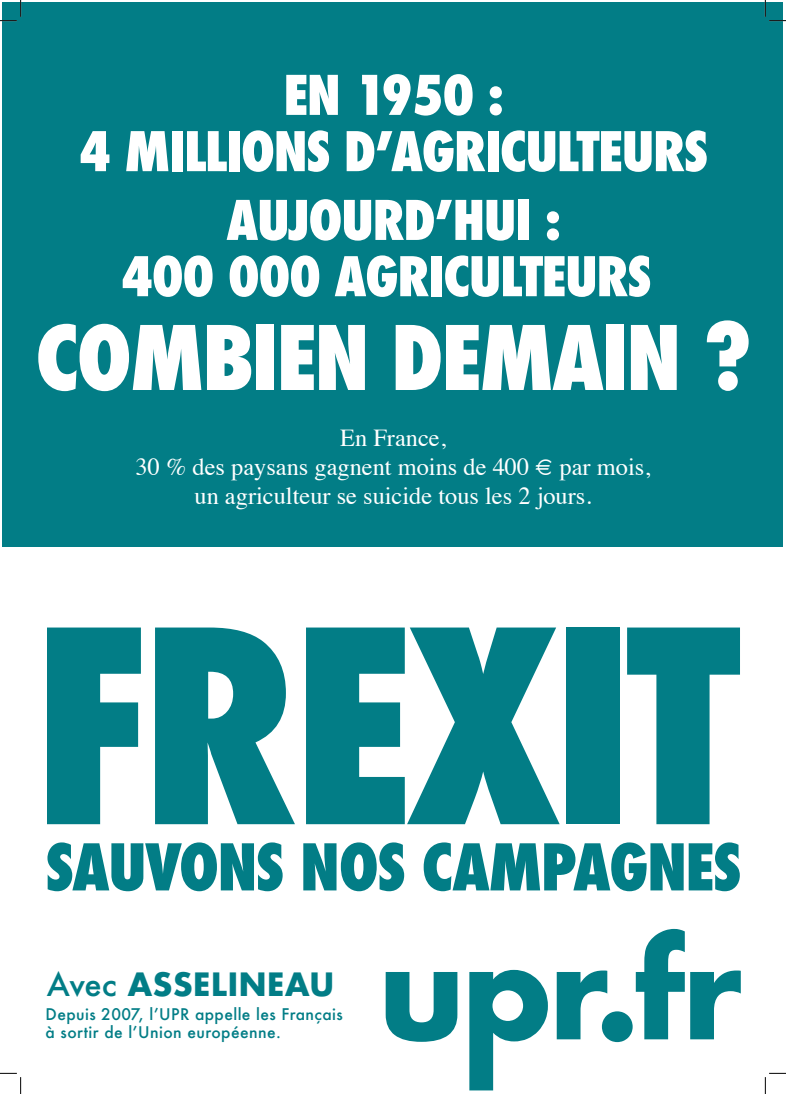
<style>
.page{position:relative;width:786px;height:1094px;background:#fff}
.page>*{position:absolute;margin:0;border:0;box-sizing:border-box;transform-origin:0 0}
.t1{font:800 condensed 260.75px "Futura";letter-spacing:-.025em;color:#027d86}
.t2{font:800 condensed 86.25px "Futura";letter-spacing:-.025em;color:#fff}
.t3{font:800 condensed 62.5px "Futura";letter-spacing:-.025em;color:#027d86}
.t4{font:800 condensed 53.12px/56.2px "Futura";letter-spacing:-.025em;color:#fff;text-align:center}
.t5{font:700 31.25px "Futura";color:#027d86}
.t6{font:24.38px/29.2px "Times";color:#fff;text-align:center}
.t7{font:500 15.62px/18.8px "Futura";letter-spacing:.025em;color:#027d86}
.s1{font-weight:500}
</style>
<div class="page">
<div style="left:3px;top:3px;width:779px;height:544px;background:#027d86"></div>
<svg style="left:385px;top:972px;width:72px;height:69px"></svg>
<svg style="left:469px;top:970px;width:78px;height:120px"></svg>
<svg style="left:556px;top:929px;width:128px;height:113px"></svg>
<svg style="left:690px;top:970px;width:50px;height:69px"></svg>
<svg style="left:0;top:0;width:22px;height:22px"></svg>
<svg style="left:0;top:1073px;width:22px;height:21px"></svg>
<svg style="left:764px;top:0;width:21px;height:22px"></svg>
<svg style="left:764px;top:1073px;width:21px;height:21px"></svg>
<h3 class="t4" style="left:79px;top:67px;width:630px">EN 1950 :<br>4 MILLIONS DʼAGRICULTEURS</h3>
<h3 class="t4" style="left:121px;top:192px;width:532px">AUJOURDʼHUI :<br>400 000 AGRICULTEURS</h3>
<h2 class="t2" style="left:35px;top:299px;width:718px">COMBIEN DEMAIN ?</h2>
<p class="t6" style="left:135px;top:421px;width:516px">En France,<br>30 % des paysans gagnent moins de 400 € par mois, un agriculteur se suicide tous les 2 jours.</p>
<h1 class="t1" style="left:33px;top:550px;width:708px">FREXIT</h1>
<h3 class="t3" style="left:45px;top:824px;width:697px">SAUVONS NOS CAMPAGNES</h3>
<p class="t5" style="left:47px;top:962px;width:289px"><span class="s1">Avec</span> ASSELINEAU</p>
<p class="t7" style="left:46px;top:1004px;width:298px">Depuis 2007, lʼUPR appelle les Français à sortir de lʼUnion européenne.</p>
</div>
